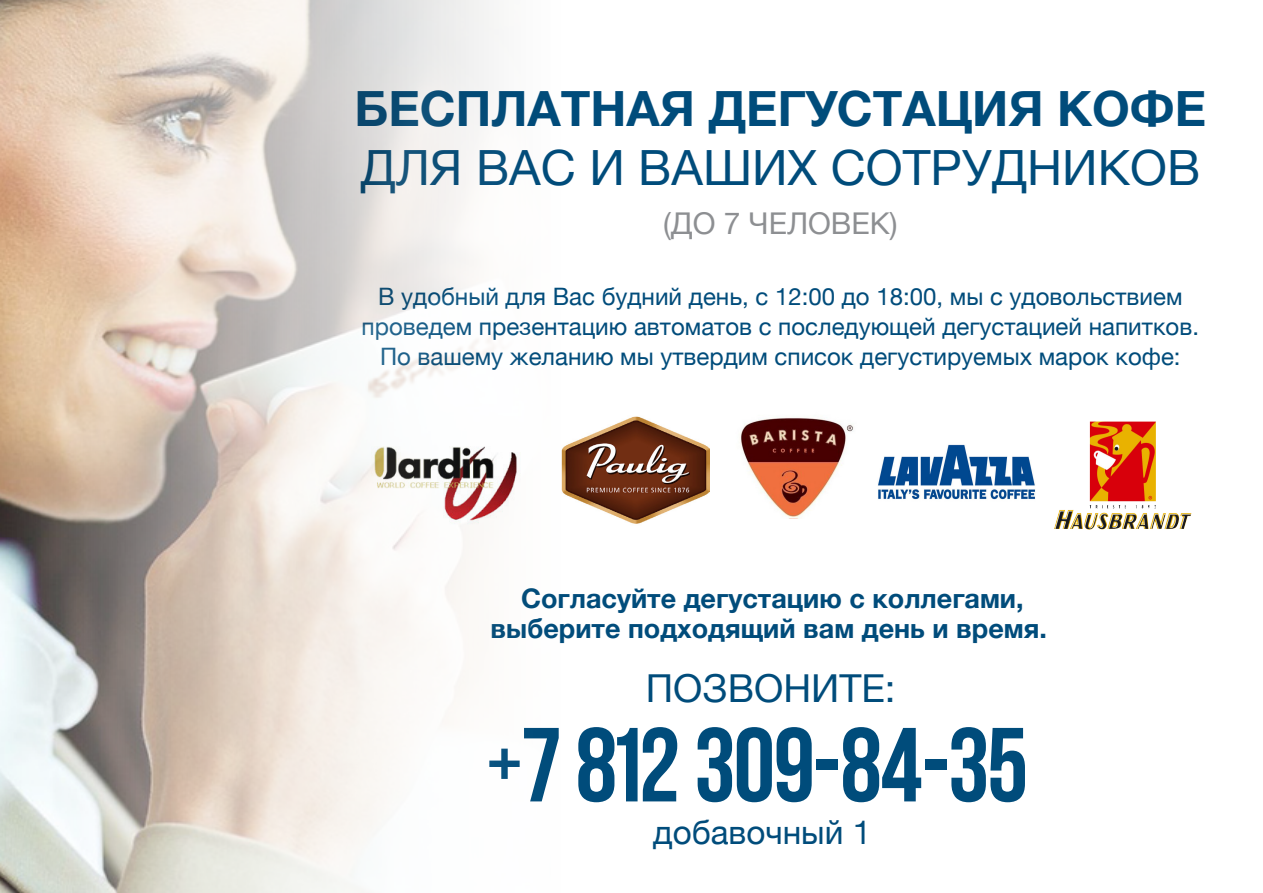
<style>
.page{position:relative;width:1263px;height:893px;background:#fff}
.page>*{position:absolute;margin:0;border:0;box-sizing:border-box;transform-origin:0 0}
.t1{font:105px "AA Bebas Neue";color:#004c7b}
.t2{font:700 48.6px/58.3px "Helvetica Neue";color:#004c7b}
.t3{font:38.55px "Helvetica Neue";color:#004c7b}
.t4{font:33.15px "Helvetica Neue";color:#004c7b}
.t5{font:30px "Helvetica Neue";color:#8d8f92}
.t6{font:700 27px "Helvetica Neue";color:#004c7b}
.t7{font:24px/30px "Helvetica Neue";color:#004c7b;text-align:center}
.s1{font-weight:400}
</style>
<div class="page">
<img style="left:568px;top:416px;width:142px;height:108px">
<img style="left:740px;top:418px;width:114px;height:100px">
<img style="left:878px;top:444px;width:157px;height:56px">
<img style="left:1054px;top:421px;width:137px;height:109px">
<img style="left:0;top:0;width:568px;height:893px">
<p class="t2" style="left:354px;top:81px;width:853px">БЕСПЛАТНАЯ ДЕГУСТАЦИЯ КОФЕ<br><span class="s1">ДЛЯ ВАС И ВАШИХ СОТРУДНИКОВ</span></p>
<p class="t5" style="left:663px;top:202px;width:236px">(ДО 7 ЧЕЛОВЕК)</p>
<p class="t7" style="left:362px;top:283px;width:839px">В удобный для Вас будний день, с 12:00 до 18:00, мы с удовольствием проведем презентацию автоматов c последующей дегустацией напитков.<br>По вашему желанию мы утвердим список дегустируемых марок кофе:</p>
<p class="t6" style="left:521px;top:577px;width:504px">Согласуйте дегустацию с коллегами,</p>
<p class="t6" style="left:490px;top:607px;width:558px">выберите подходящий вам день и время.</p>
<p class="t3" style="left:646px;top:661px;width:251px">ПОЗВОНИТЕ:</p>
<p class="t1" style="left:486px;top:707px;width:542px"><sup>+</sup>7 812 309-84-35</p>
<p class="t4" style="left:653px;top:808px;width:219px">добавочный 1</p>
</div>
